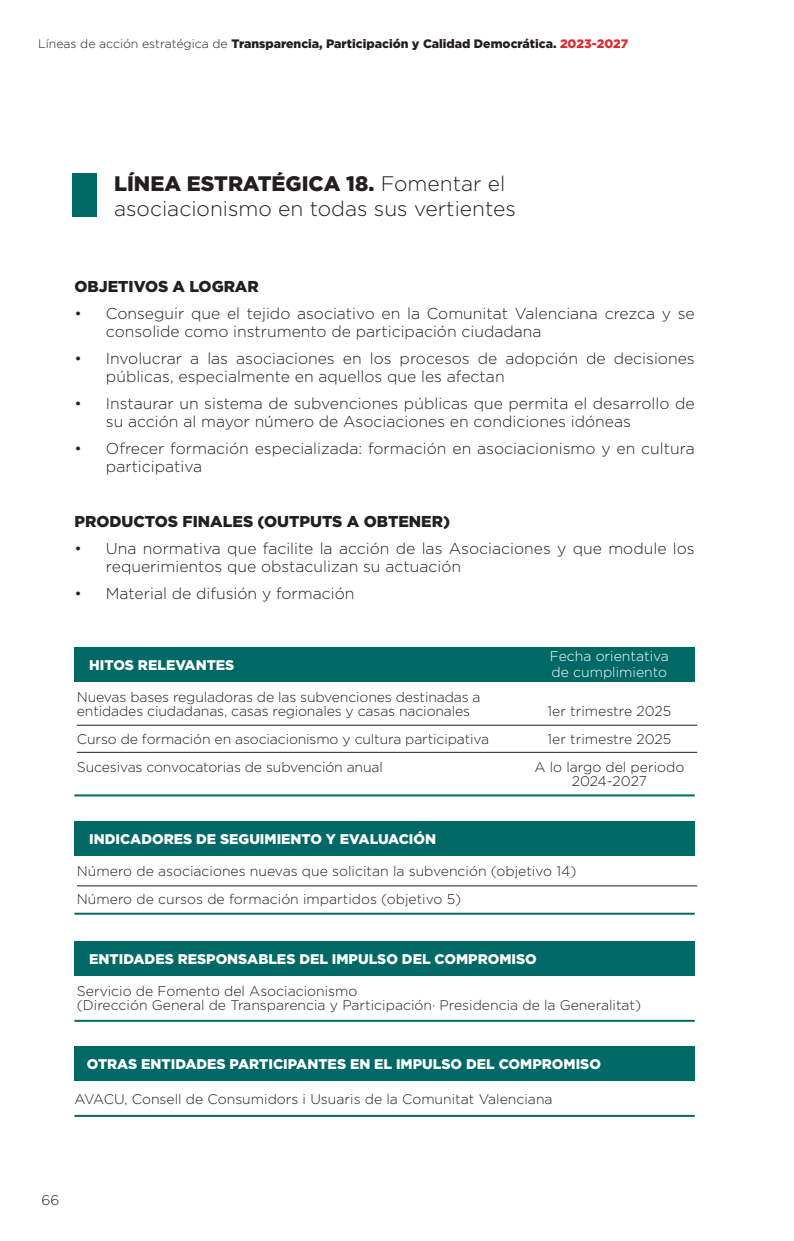
<style>
.page{position:relative;width:794px;height:1241px;background:#fff}
.page>*{position:absolute;margin:0;border:0;box-sizing:border-box;transform-origin:0 0}
.t1{font:300 21px/25.2px "Gotham";color:#231f20}
.t2{font:300 15.75px/17.5px "Gotham";color:#231f20}
.t3{font:900 15.75px "Gotham";color:#231f20}
.t4{font:300 14px/28px "Gotham";color:#231f20}
.t5{font:900 14px "Gotham";color:#fff}
.t6{font:300 14px/15.8px "Gotham";color:#fff}
.t7{font:900 12.25px "Gotham";color:#231f20}
.s1{font-weight:300}
.s2{color:#e02830}
.s3{font-weight:900}
</style>
<div class="page">
<hr style="left:793px;top:0;width:1px;height:1240px;background:#0a7674">
<div style="left:72px;top:174px;width:24px;height:43px;background:#006865"></div>
<div style="left:74px;top:647px;width:620px;height:34px;background:#006865"></div>
<div style="left:74px;top:821px;width:620px;height:35px;background:#006865"></div>
<div style="left:74px;top:941px;width:620px;height:34px;background:#006865"></div>
<div style="left:74px;top:1046px;width:620px;height:35px;background:#006865"></div>
<hr style="left:77px;top:724px;width:620px;height:1px;background:#231f20">
<hr style="left:77px;top:752px;width:620px;height:1px;background:#231f20">
<hr style="left:77px;top:885px;width:620px;height:1px;background:#231f20">
<hr style="left:74px;top:1019px;width:620px;height:2px;background:#006865">
<hr style="left:74px;top:794px;width:620px;height:2px;background:#006865">
<hr style="left:74px;top:912px;width:620px;height:2px;background:#006865">
<hr style="left:74px;top:1114px;width:620px;height:2px;background:#006865">
<p class="t7" style="left:38px;top:35px;width:591px"><span class="s1">Líneas de acción estratégica de</span> Transparencia, Participación y Calidad Democrática. <span class="s2">2023-2027</span></p>
<h1 class="t1" style="left:114px;top:170px;width:403px"><span class="s3">LÍNEA ESTRATÉGICA 18.</span> Fomentar el asociacionismo en todas sus vertientes</h1>
<p class="t3" style="left:74px;top:275px;width:186px">OBJETIVOS A LOGRAR</p>
<p class="t2" style="left:106px;top:304px;width:590px;text-indent:-32px">• Conseguir que el tejido asociativo en la Comunitat Valenciana crezca y se consolide como instrumento de participación ciudadana</p>
<p class="t2" style="left:106px;top:349px;width:590px;text-indent:-32px">• Involucrar a las asociaciones en los procesos de adopción de decisiones públicas, especialmente en aquellos que les afectan</p>
<p class="t2" style="left:106px;top:394px;width:590px;text-indent:-32px">• Instaurar un sistema de subvenciones públicas que permita el desarrollo de su acción al mayor número de Asociaciones en condiciones idóneas</p>
<p class="t2" style="left:106px;top:439px;width:590px;text-indent:-32px">• Ofrecer formación especializada: formación en asociacionismo y en cultura participativa</p>
<p class="t3" style="left:74px;top:510px;width:377px">PRODUCTOS FINALES (OUTPUTS A OBTENER)</p>
<p class="t2" style="left:106px;top:539px;width:590px;text-indent:-32px">• Una normativa que facilite la acción de las Asociaciones y que module los requerimientos que obstaculizan su actuación</p>
<p class="t2" style="left:74px;top:584px;width:282px">• Material de difusión y formación</p>
<p class="t5" style="left:89px;top:655px;width:147px">HITOS RELEVANTES</p>
<p class="t4" style="left:77px;top:689px;width:405px;line-height:14px">Nuevas bases reguladoras de las subvenciones destinadas a entidades ciudadanas, casas regionales y casas nacionales</p>
<p class="t4" style="left:77px;top:724px;width:414px">Curso de formación en asociacionismo y cultura participativa<br>Sucesivas convocatorias de subvención anual</p>
<p class="t5" style="left:89px;top:829px;width:348px">INDICADORES DE SEGUIMIENTO Y EVALUACIÓN</p>
<p class="t6" style="left:549px;top:647px;width:121px">Fecha orientativa de cumplimiento</p>
<p class="t4" style="left:534px;top:696px;width:151px;text-align:center">1er trimestre 2025<br>1er trimestre 2025<br>A lo largo del periodo</p>
<p class="t4" style="left:572px;top:766px;width:77px">2024-2027</p>
<p class="t4" style="left:77px;top:856px;width:501px">Número de asociaciones nuevas que solicitan la subvención (objetivo 14)<br>Número de cursos de formación impartidos (objetivo 5)</p>
<p class="t5" style="left:89px;top:949px;width:449px">ENTIDADES RESPONSABLES DEL IMPULSO DEL COMPROMISO</p>
<p class="t4" style="left:77px;top:983px;width:566px;line-height:14px">Servicio de Fomento del Asociacionismo<br>(Dirección General de Transparencia y Participación· Presidencia de la Generalitat)</p>
<p class="t5" style="left:87px;top:1054px;width:516px">OTRAS ENTIDADES PARTICIPANTES EN EL IMPULSO DEL COMPROMISO</p>
<p class="t4" style="left:74px;top:1084px;width:480px">AVACU, Consell de Consumidors i Usuaris de la Comunitat Valenciana</p>
<p class="t4" style="left:41px;top:1185px;width:19px">66</p>
</div>
